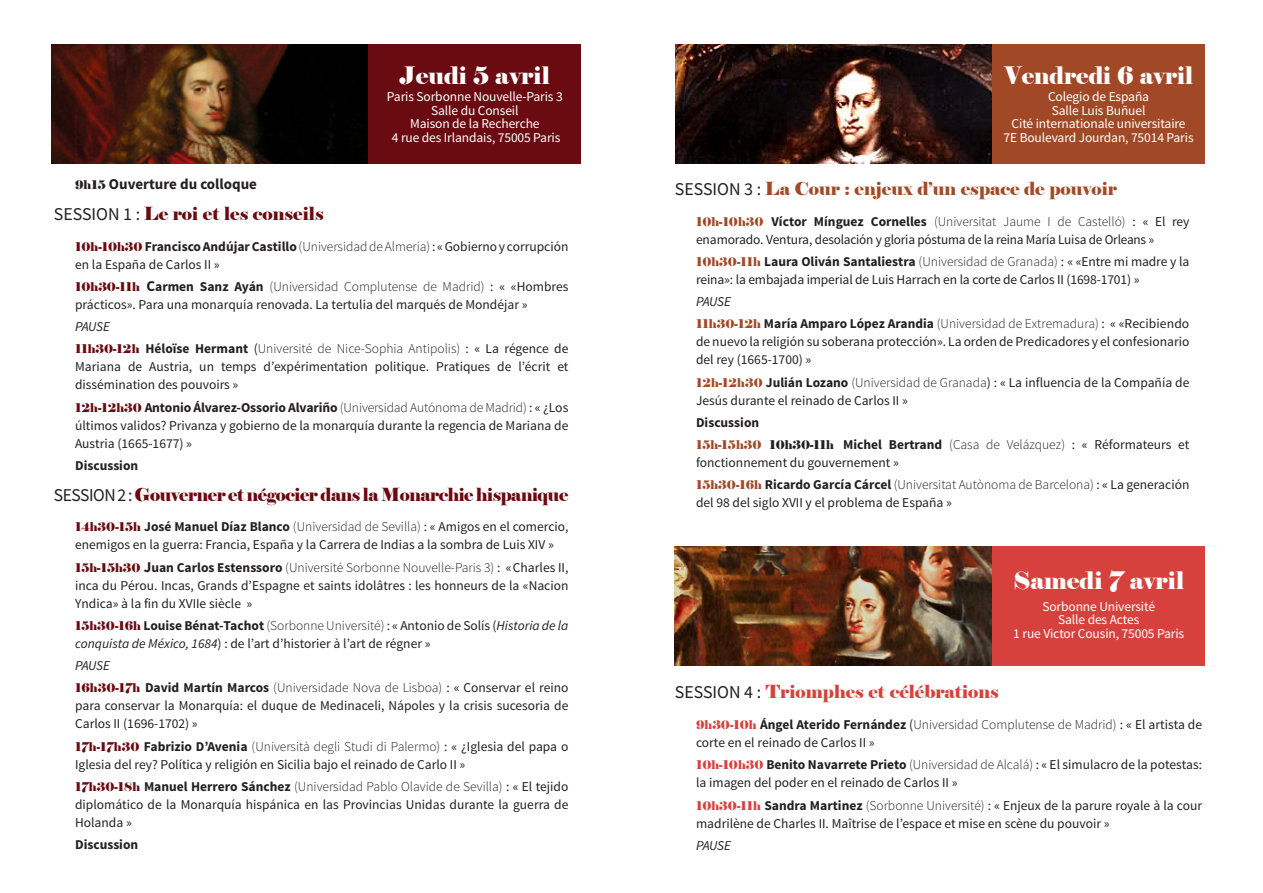
<style>
.page{position:relative;width:1263px;height:893px;background:#fff}
.page>*{position:absolute;margin:0;border:0;box-sizing:border-box;transform-origin:0 0}
.t1{font:24px "Elephant";color:#fff}
.t2{font:18px "Elephant";letter-spacing:-.025em;color:#6a0a11}
.t3{font:18px "Elephant";color:#a14a27}
.t4{font:18px "Elephant";color:#d7413d}
.t5{font:18px "Elephant";color:#6a0a11}
.t6{font:700 15px "Source Sans Pro";color:#231f20}
.t7{font:13.5px/18px "Source Sans Pro";color:#231f20}
.t8{font:13.5px "Source Sans Pro";letter-spacing:-.01em;color:#fff}
.t9{font:700 13.5px "Source Sans Pro";color:#231f20}
.t10{font:italic 13.5px "Source Sans Pro";letter-spacing:-.02em;color:#231f20}
.s1{font-family:"Elephant";font-weight:400;font-size:12px}
.s2{font-family:"Source Sans Pro";color:#231f20}
.s3{font-family:"Elephant";font-size:12px;color:#6a0a11}
.s4{font-weight:700}
.s5{font-weight:300}
.s6{font-weight:700;font-size:15px}
.s7{font-style:italic}
.s8{font-family:"Elephant";font-size:12px;color:#a14a27}
.s9{font-family:"Elephant";font-size:12px}
.s10{font-family:"Elephant";font-size:12px;color:#d8403d}
</style>
<div class="page">
<img style="left:51px;top:45px;width:318px;height:119px">
<img style="left:675px;top:45px;width:317px;height:119px">
<div style="left:369px;top:45px;width:212px;height:119px;background:#6a0a11"></div>
<div style="left:992px;top:45px;width:213px;height:119px;background:#a14927"></div>
<img style="left:675px;top:546px;width:317px;height:119px">
<div style="left:992px;top:546px;width:213px;height:119px;background:#d6413d"></div>
<p class="t1" style="left:400px;top:60px;width:151px">Jeudi 5 avril</p>
<p class="t8" style="left:387px;top:88px;width:177px">Paris Sorbonne Nouvelle-Paris 3</p>
<p class="t8" style="left:431px;top:102px;width:89px">Salle du Conseil</p>
<p class="t8" style="left:410px;top:115px;width:131px">Maison de la Recherche</p>
<p class="t8" style="left:392px;top:129px;width:170px">4 rue des Irlandais, 75005 Paris</p>
<p class="t6" style="left:75px;top:174px;width:183px"><span class="s1">9h15</span> Ouverture du colloque</p>
<p class="t5" style="left:54px;top:202px;width:271px"><span class="s2">SESSION 1 :</span> Le roi et les conseils</p>
<p class="t7" style="left:75px;top:237px;width:495px"><span class="s3">10h-10h30</span> <span class="s4">Francisco Andújar Castillo</span><span class="s5">(Universidad de Almería)</span> : « Gobierno y corrupción en la España de Carlos II »</p>
<p class="t7" style="left:75px;top:278px;width:495px"><span class="s3">10h30-11h</span> <span class="s6">C</span><span class="s4">armen Sanz Ayán</span> <span class="s5">(Universidad Complutense de Madrid)</span> : « «Hombres prácticos». Para una monarquía renovada. La tertulia del marqués de Mondéjar »</p>
<p class="t10" style="left:75px;top:318px;width:36px">PAUSE</p>
<p class="t7" style="left:75px;top:340px;width:495px;text-align:justify"><span class="s3">11h30-12h</span> <span class="s4">Héloïse Hermant</span> (<span class="s5">Université de Nice-Sophia Antipolis)</span> : « La régence de Mariana de Austria, un temps d’expérimentation politique. Pratiques de l’écrit et dissémination des pouvoirs »</p>
<p class="t7" style="left:75px;top:398px;width:495px;text-align:justify"><span class="s3">12h-12h30</span> <span class="s4">Antonio Álvarez-Ossorio Alvariño</span> <span class="s5">(Universidad Autónoma de Madrid)</span> : « ¿Los últimos validos? Privanza y gobierno de la monarquía durante la regencia de Mariana de Austria (1665-1677) »</p>
<p class="t9" style="left:75px;top:457px;width:65px">Discussion</p>
<p class="t2" style="left:54px;top:483px;width:516px"><span class="s2">SESSION 2 :</span> Gouverner et négocier dans la Monarchie hispanique</p>
<p class="t7" style="left:75px;top:518px;width:495px"><span class="s3">14h30-15h</span> <span class="s4">José Manuel Díaz Blanco</span> <span class="s5">(Universidad de Sevilla)</span> : « Amigos en el comercio, enemigos en la guerra: Francia, España y la Carrera de Indias a la sombra de Luis XIV »</p>
<p class="t7" style="left:75px;top:558px;width:495px;text-align:justify"><span class="s3">15h-15h30</span> <span class="s6">J</span><span class="s4">uan Carlos Estenssoro</span> <span class="s5">(Université Sorbonne Nouvelle-Paris 3)</span> : «Charles II, inca du Pérou. Incas, Grands d’Espagne et saints idolâtres : les honneurs de la «Nacion Yndica» à la fin du XVIIe siècle »</p>
<p class="t7" style="left:75px;top:617px;width:495px"><span class="s3">15h30-16h</span> <span class="s4">Louise Bénat-Tachot</span> <span class="s5">(Sorbonne Université)</span> : « Antonio de Solís (<span class="s7">Historia de la conquista de México, 1684</span>) : de l’art d’historier à l’art de régner »</p>
<p class="t10" style="left:75px;top:657px;width:36px">PAUSE</p>
<p class="t7" style="left:75px;top:679px;width:495px;text-align:justify"><span class="s3">16h30-17h</span> <span class="s4">David Martín Marcos</span> <span class="s5">(Universidade Nova de Lisboa)</span> : « Conservar el reino para conservar la Monarquía: el duque de Medinaceli, Nápoles y la crisis sucesoria de Carlos II (1696-1702) »</p>
<p class="t7" style="left:75px;top:737px;width:495px"><span class="s3">17h-17h30</span> <span class="s4">Fabrizio D’Avenia</span> <span class="s5">(Università degli Studi di Palermo)</span> : « ¿Iglesia del papa o<br>Iglesia del rey? Política y religión en Sicilia bajo el reinado de Carlo II »</p>
<p class="t7" style="left:75px;top:778px;width:495px;text-align:justify"><span class="s3">17h30-18h</span> <span class="s4">Manuel Herrero Sánchez</span> <span class="s5">(Universidad Pablo Olavide de Sevilla)</span> : « El tejido diplomático de la Monarquía hispánica en las Provincias Unidas durante la guerra de Holanda »</p>
<p class="t9" style="left:75px;top:836px;width:65px">Discussion</p>
<p class="t1" style="left:1004px;top:60px;width:190px">Vendredi 6 avril</p>
<p class="t8" style="left:1048px;top:88px;width:103px">Colegio de España</p>
<p class="t8" style="left:1052px;top:102px;width:95px">Salle Luis Buñuel</p>
<p class="t8" style="left:1012px;top:115px;width:175px">Cité internationale universitaire</p>
<p class="t8" style="left:1003px;top:129px;width:192px">7E Boulevard Jourdan, 75014 Paris</p>
<p class="t3" style="left:675px;top:177px;width:444px"><span class="s2">SESSION 3 :</span> La Cour : enjeux d’un espace de pouvoir</p>
<p class="t7" style="left:696px;top:212px;width:495px"><span class="s8">10h-10h30</span> <span class="s4">Víctor Mínguez Cornelles</span> <span class="s5">(Universitat Jaume I de Castelló)</span> : « El rey enamorado. Ventura, desolación y gloria póstuma de la reina María Luisa de Orleans »</p>
<p class="t7" style="left:696px;top:253px;width:495px"><span class="s8">10h30-11h</span> <span class="s4">Laura Oliván Santaliestra</span> <span class="s5">(Universidad de Granada)</span> : « «Entre mi madre y la reina»: la embajada imperial de Luis Harrach en la corte de Carlos II (1698-1701) »</p>
<p class="t10" style="left:696px;top:293px;width:36px">PAUSE</p>
<p class="t7" style="left:696px;top:315px;width:495px;text-align:justify"><span class="s8">11h30-12h</span> <span class="s4">María Amparo López Arandia</span> <span class="s5">(Universidad de Extremadura)</span> : « «Recibiendo de nuevo la religión su soberana protección». La orden de Predicadores y el confesionario del rey (1665-1700) »</p>
<p class="t7" style="left:696px;top:373px;width:495px"><span class="s8">12h-12h30</span> <span class="s4">Julián Lozano</span> <span class="s5">(Universidad de Granada</span>) : « La influencia de la Compañía de<br>Jesús durante el reinado de Carlos II »</p>
<p class="t9" style="left:696px;top:414px;width:65px">Discussion</p>
<p class="t7" style="left:696px;top:436px;width:495px"><span class="s8">15h-15h30</span> <span class="s9">10h30-11h</span> <span class="s4">Michel Bertrand</span> <span class="s5">(Casa de Velázquez)</span> : « Réformateurs et fonctionnement du gouvernement »</p>
<p class="t7" style="left:696px;top:476px;width:495px"><span class="s8">15h30-16h</span> <span class="s4">Ricardo García Cárcel</span> <span class="s5">(Universitat Autònoma de Barcelona)</span> : « La generación del 98 del siglo XVII y el problema de España »</p>
<p class="t1" style="left:1013px;top:565px;width:172px">Samedi 7 avril</p>
<p class="t8" style="left:1042px;top:598px;width:114px">Sorbonne Université</p>
<p class="t8" style="left:1058px;top:611px;width:83px">Salle des Actes</p>
<p class="t8" style="left:1013px;top:625px;width:172px">1 rue Victor Cousin, 75005 Paris</p>
<p class="t4" style="left:675px;top:681px;width:326px"><span class="s2">SESSION 4 :</span> Triomphes et célébrations</p>
<p class="t7" style="left:696px;top:716px;width:508px"><span class="s10">9h30-10h</span> <span class="s4">Ángel Aterido Fernández</span> (<span class="s5">Universidad Complutense de Madrid)</span> : « El artista de corte en el reinado de Carlos II »</p>
<p class="t7" style="left:696px;top:756px;width:507px"><span class="s10">10h-10h30</span> <span class="s4">Benito Navarrete Prieto</span> <span class="s5">(Universidad de Alcalá)</span> : « El simulacro de la potestas: la imagen del poder en el reinado de Carlos II »</p>
<p class="t7" style="left:696px;top:796px;width:508px"><span class="s10">10h30-11h</span> <span class="s4">Sandra Martinez</span> <span class="s5">(Sorbonne Université)</span> : « Enjeux de la parure royale à la cour madrilène de Charles II. Maîtrise de l’espace et mise en scène du pouvoir »</p>
<p class="t10" style="left:696px;top:837px;width:36px">PAUSE</p>
</div>
